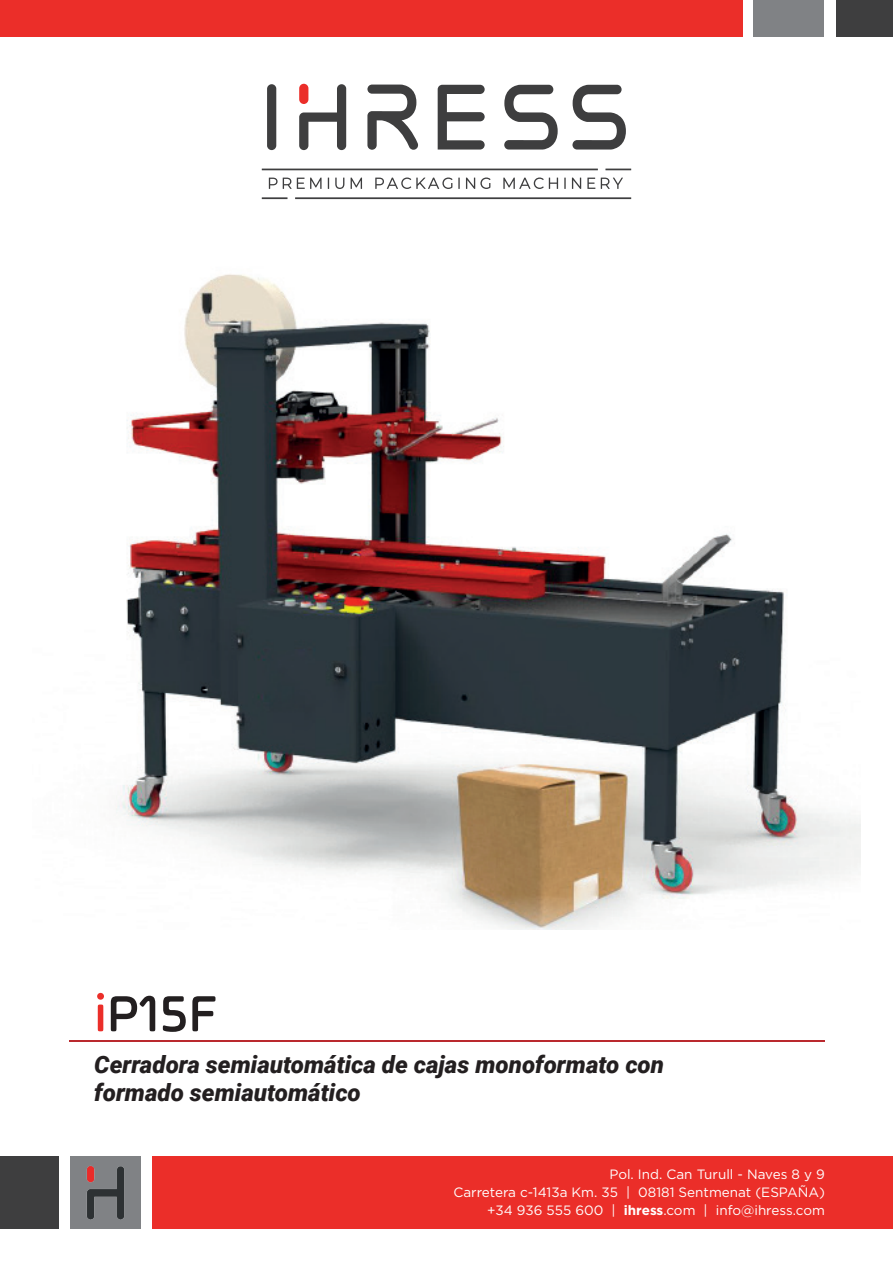
<style>
.page{position:relative;width:893px;height:1263px;background:#fff}
.page>*{position:absolute;margin:0;border:0;box-sizing:border-box;transform-origin:0 0}
.t1{font:500 54px "Ample Soft";color:#231f20}
.t2{font:italic 900 24px/28.8px "Roboto";color:#231f20}
.t3{font:13.5px/18px "Gotham";color:#fff;text-align:right}
.s1{color:#eb2e29}
.s2{font-weight:700}
</style>
<div class="page">
<div style="left:152px;top:1157px;width:741px;height:72px;background:#eb2e29"></div>
<div style="left:0;top:1157px;width:58px;height:72px;background:#3e3e3f"></div>
<div style="left:70px;top:1157px;width:71px;height:72px;background:#808285"></div>
<div style="left:0;top:0;width:742px;height:36px;background:#eb2e29"></div>
<div style="left:836px;top:0;width:57px;height:36px;background:#3e3e3f"></div>
<div style="left:754px;top:0;width:70px;height:36px;background:#808285"></div>
<img style="left:86px;top:1166px;width:38px;height:54px">
<svg style="left:269px;top:178px;width:53px;height:11px"></svg>
<svg style="left:335px;top:178px;width:9px;height:11px"></svg>
<svg style="left:351px;top:178px;width:11px;height:11px"></svg>
<svg style="left:375px;top:178px;width:77px;height:11px"></svg>
<svg style="left:458px;top:178px;width:2px;height:11px"></svg>
<svg style="left:466px;top:178px;width:24px;height:11px"></svg>
<svg style="left:503px;top:178px;width:55px;height:11px"></svg>
<svg style="left:572px;top:178px;width:9px;height:11px"></svg>
<svg style="left:564px;top:178px;width:2px;height:11px"></svg>
<svg style="left:587px;top:178px;width:8px;height:11px"></svg>
<svg style="left:601px;top:178px;width:22px;height:11px"></svg>
<hr style="left:295px;top:197px;width:336px;height:2px;background:#3e3e3f">
<hr style="left:262px;top:197px;width:25px;height:2px;background:#3e3e3f">
<hr style="left:262px;top:169px;width:336px;height:1px;background:#3e3e3f">
<svg style="left:605px;top:169px;width:26px;height:1px"></svg>
<svg style="left:367px;top:85px;width:51px;height:65px"></svg>
<svg style="left:438px;top:85px;width:47px;height:65px"></svg>
<div style="left:267px;top:84px;width:9px;height:66px;background:#3e3e3f;border-radius:5px"></div>
<svg style="left:299px;top:84px;width:47px;height:66px"></svg>
<div style="left:299px;top:84px;width:9px;height:20px;background:#eb2e29;border-radius:5px"></div>
<svg style="left:504px;top:85px;width:54px;height:65px"></svg>
<svg style="left:572px;top:85px;width:54px;height:65px"></svg>
<hr style="left:70px;top:1040px;width:755px;height:1px;background:#ba292e">
<img style="left:116px;top:274px;width:744px;height:655px">
<h1 class="t1" style="left:94px;top:983px;width:125px"><span class="s1">i</span>P15F</h1>
<h2 class="t2" style="left:94px;top:1049px;width:571px">Cerradora semiautomática de cajas monoformato con formado semiautomático</h2>
<p class="t3" style="left:453px;top:1164px;width:373px">Pol. Ind. Can Turull - Naves 8 y 9<br>Carretera c-1413a Km. 35 | 08181 Sentmenat (ESPAÑA) +34 936 555 600 | <span class="s2">ihress</span>.com | info@ihress.com</p>
</div>
